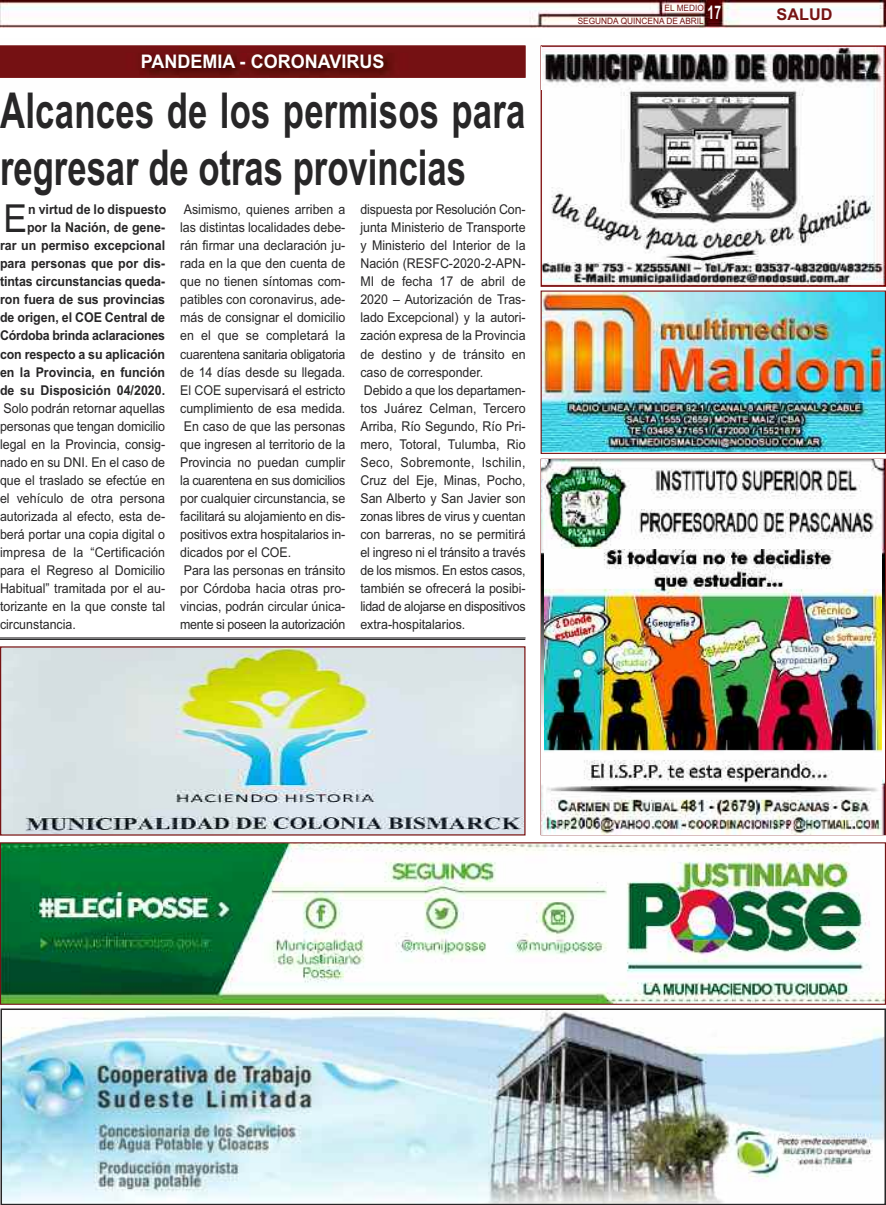
<style>
.page{position:relative;width:886px;height:1205px;background:#fff}
.page>*{position:absolute;margin:0;border:0;box-sizing:border-box;transform-origin:0 0}
.t1{font:700 49.5px/57px "Arial";color:#272627;scale:.7 1}
.t2{font:38.62px "Arial";color:#272627;scale:.92 1}
.t3{font:700 18.75px "Arial";color:#fff;scale:.96 1}
.t4{font:700 16.25px "Arial";color:#761313}
.t5{font:13.5px/18px "Arial";color:#272627;scale:.92 1}
.t6{font:700 13.5px/18px "Arial";color:#272627;text-align:right;scale:.92 1}
.t7{font:8.75px/13.2px "Arial";color:#761313;scale:.95 1}
</style>
<div class="page">
<img style="left:0;top:0;width:886px;height:27px">
<img style="left:542px;top:292px;width:342px;height:159px">
<div style="left:540px;top:290px;width:346px;height:164px;border:1px solid #761313"></div>
<img style="left:542px;top:460px;width:343px;height:374px">
<img style="left:545px;top:550px;width:336px;height:233px">
<img style="left:2px;top:648px;width:521px;height:185px">
<img style="left:4px;top:1011px;width:879px;height:191px">
<div style="left:1px;top:1008px;width:885px;height:197px;border:2px solid #272627"></div>
<img style="left:543px;top:47px;width:341px;height:238px">
<div style="left:541px;top:45px;width:345px;height:242px;border:1px solid #7a0000"></div>
<img style="left:2px;top:844px;width:882px;height:159px">
<div style="left:0;top:842px;width:886px;height:163px;border:1px solid #761313"></div>
<hr style="left:0;top:638px;width:525px;height:1px;background:#272627">
<hr style="left:0;top:639px;width:525px;height:1px;background:#272627">
<img style="left:541px;top:45px;width:1px;height:45px">
<img style="left:542px;top:47px;width:1px;height:43px">
<img style="left:0;top:45px;width:525px;height:33px">
<h3 class="t3" style="left:141px;top:50px;width:255px">PANDEMIA - CORONAVIRUS</h3>
<h1 class="t1" style="left:0;top:83px;width:752px">Alcances de los permisos para regresar de otras provincias</h1>
<p class="t6" style="left:0;top:201px;width:182px">n virtud de lo dispuesto<br>por la Nación, de gene-<br>rar un permiso excepcional para personas que por dis&shy;tintas circunstancias queda&shy;ron fuera de sus provincias de origen, el COE Central de<br>Córdoba brinda aclaraciones con respecto a su aplicación en la Provincia, en función de su Disposición 04/2020.</p>
<p class="t5" style="left:0;top:399px;width:181px;text-align:justify">Solo podrán retornar aquellas personas que tengan domicilio legal en la Provincia, consig&shy;nado en su DNI. En el caso de que el traslado se efectúe en el vehículo de otra persona autorizada al efecto, esta de&shy;berá portar una copia digital o impresa de la “Certificación para el Regreso al Domicilio Habitual” tramitada por el au&shy;torizante en la que conste tal circunstancia.</p>
<h2 class="t2" style="left:4px;top:197px;width:27px">E</h2>
<p class="t5" style="left:180px;top:201px;width:181px">Asimismo, quienes arriben a las distintas localidades debe&shy;rán firmar una declaración ju&shy;rada en la que den cuenta de que no tienen síntomas com&shy;patibles con coronavirus, ade&shy;más de consignar el domicilio en el que se completará la cuarentena sanitaria obligatoria de 14 días desde su llegada.<br>El COE supervisará el estricto cumplimiento de esa medida.<br>En caso de que las personas que ingresen al territorio de la<br>Provincia no puedan cumplir la cuarentena en sus domicilios por cualquier circunstancia, se facilitará su alojamiento en dis&shy;positivos extra hospitalarios in&shy;dicados por el COE.<br>Para las personas en tránsito por Córdoba hacia otras pro&shy;vincias, podrán circular única&shy;mente si poseen la autorización</p>
<p class="t5" style="left:360px;top:201px;width:181px">dispuesta por Resolución Con&shy;junta Ministerio de Transporte y Ministerio del Interior de la<br>Nación (RESFC-2020-2-APN-<br>MI de fecha 17 de abril de<br>2020 – Autorización de Tras&shy;lado Excepcional) y la autori&shy;zación expresa de la Provincia de destino y de tránsito en caso de corresponder.<br>Debido a que los departamen&shy;tos Juárez Celman, Tercero<br>Arriba, Río Segundo, Río Pri&shy;mero, Totoral, Tulumba, Rio<br>Seco, Sobremonte, Ischilin,<br>Cruz del Eje, Minas, Pocho,<br>San Alberto y San Javier son zonas libres de virus y cuentan con barreras, no se permitirá el ingreso ni el tránsito a través de los mismos. En estos casos, también se ofrecerá la posibi&shy;lidad de alojarse en dispositivos extra-hospitalarios.</p>
<p class="t7" style="left:578px;top:1px;width:152px;text-indent:87px">EL MEDIO<br>SEGUNDA QUINCENA DE ABRIL <sup>17</sup></p>
<p class="t4" style="left:776px;top:5px;width:57px">SALUD</p>
</div>
